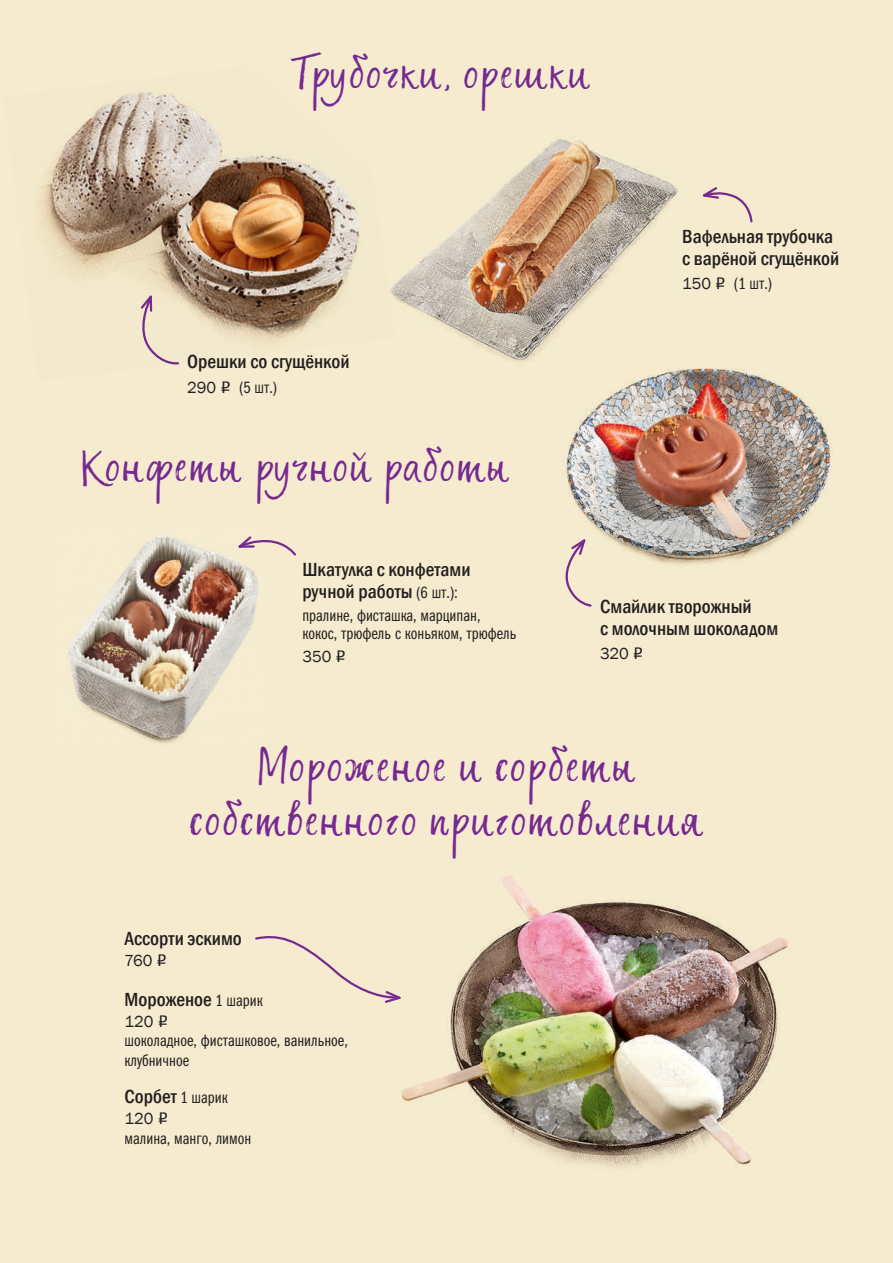
<style>
.page{position:relative;width:893px;height:1263px;background:#f6ebcf}
.page>*{position:absolute;margin:0;border:0;box-sizing:border-box;transform-origin:0 0}
.t1{font:46.5px/54px "Sweet Saturday Script";letter-spacing:.055em;color:#762a91;text-align:center}
.t2{font:45px "Sweet Saturday Script";letter-spacing:.05em;color:#762a91}
.t3{font:500 condensed 19.5px/22.5px "Franklin Gothic";color:#231f20}
.t4{font:16.5px/18px "Franklin Gothic Book Cmp ITC";color:#231f20}
.t5{font:16.5px "Franklin Gothic";color:#231f20}
.s1{font-family:"Franklin Gothic"}
.s2{font-family:"ALS Rubl"}
.s3{font-family:"Franklin Gothic Book Cmp ITC";font-weight:400;font-stretch:normal;font-size:16.5px}
</style>
<div class="page">
<img style="left:395px;top:139px;width:283px;height:223px">
<svg style="left:702px;top:187px;width:51px;height:36px"></svg>
<img style="left:37px;top:91px;width:358px;height:254px">
<svg style="left:135px;top:290px;width:45px;height:75px"></svg>
<img style="left:556px;top:351px;width:278px;height:214px">
<img style="left:401px;top:876px;width:387px;height:291px">
<img style="left:68px;top:534px;width:190px;height:209px">
<svg style="left:233px;top:534px;width:63px;height:23px"></svg>
<svg style="left:560px;top:535px;width:33px;height:72px"></svg>
<svg style="left:255px;top:932px;width:151px;height:72px"></svg>
<h2 class="t2" style="left:292px;top:46px;width:300px">Трубочки, орешки</h2>
<p class="t3" style="left:187px;top:350px;width:164px">Орешки со сгущёнкой</p>
<p class="t4" style="left:187px;top:379px;width:92px"><span class="s1">290</span> <span class="s2">O</span> (5 шт.)</p>
<h2 class="t2" style="left:82px;top:439px;width:430px">Конфеты ручной работы</h2>
<p class="t3" style="left:302px;top:558px;width:170px">Шкатулка с конфетами ручной работы <span class="s3">(6 шт.):</span></p>
<p class="t4" style="left:302px;top:606px;width:215px">пралине, фисташка, марципан, кокос, трюфель с коньяком, трюфель</p>
<p class="t5" style="left:302px;top:647px;width:45px">350 <span class="s2">O</span></p>
<p class="t3" style="left:682px;top:225px;width:159px">Вафельная трубочка с варёной сгущёнкой</p>
<p class="t4" style="left:682px;top:275px;width:91px"><span class="s1">150</span> <span class="s2">O</span> (1 шт.)</p>
<p class="t3" style="left:600px;top:595px;width:180px">Смайлик творожный<br>с молочным шоколадом</p>
<p class="t5" style="left:600px;top:643px;width:45px">320 <span class="s2">O</span></p>
<h1 class="t1" style="left:191px;top:737px;width:515px">Мороженое и сорбеты собственного приготовления</h1>
<p class="t3" style="left:125px;top:927px;width:119px">Ассорти эскимо</p>
<p class="t5" style="left:125px;top:950px;width:44px">760 <span class="s2">O</span></p>
<p class="t3" style="left:125px;top:987px;width:140px">Мороженое <span class="s3">1 шарик</span></p>
<p class="t5" style="left:125px;top:1011px;width:45px">120 <span class="s2">O</span></p>
<p class="t4" style="left:125px;top:1031px;width:225px;line-height:19.2px">шоколадное, фисташковое, ванильное, клубничное</p>
<p class="t3" style="left:125px;top:1085px;width:105px">Сорбет <span class="s3">1 шарик</span></p>
<p class="t5" style="left:125px;top:1108px;width:45px">120 <span class="s2">O</span></p>
<p class="t4" style="left:125px;top:1129px;width:128px">малина, манго, лимон</p>
</div>
